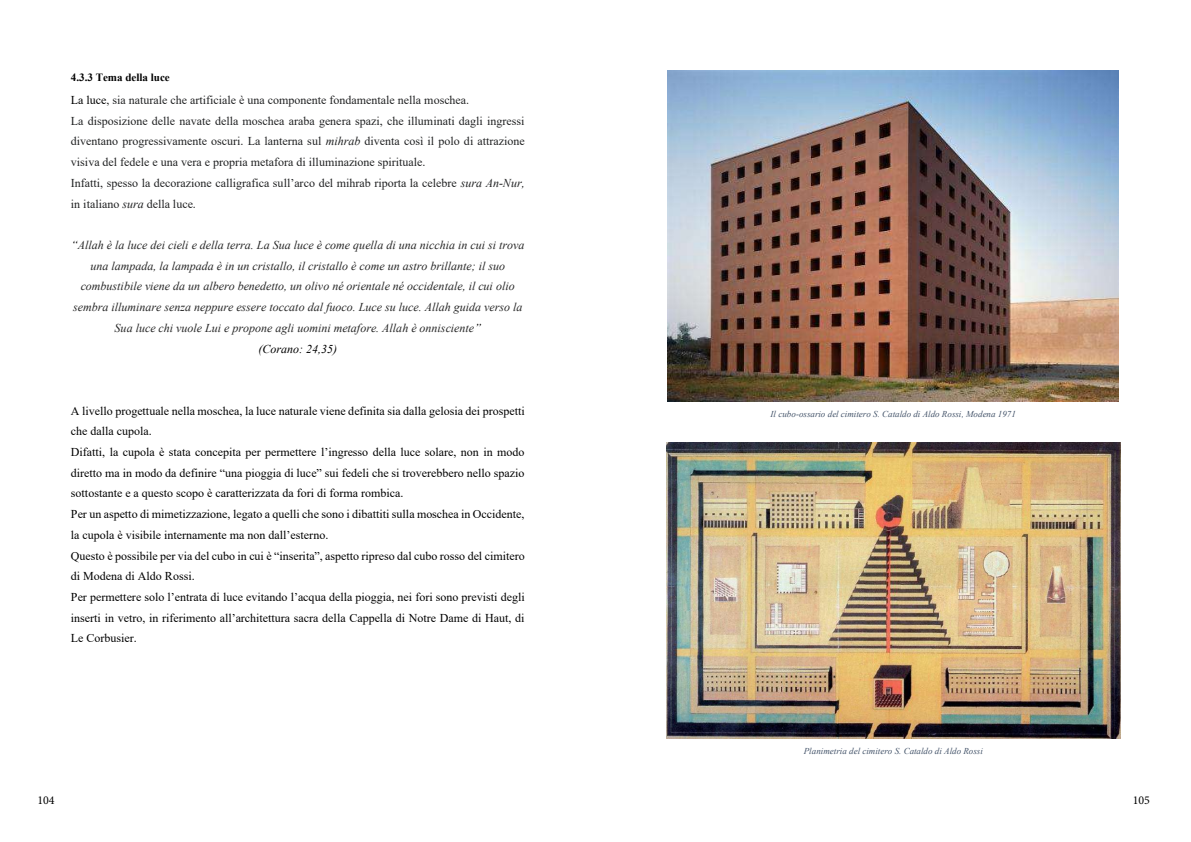
<style>
.page{position:relative;width:1191px;height:842px;background:#fff}
.page>*{position:absolute;margin:0;border:0;box-sizing:border-box;transform-origin:0 0}
.t1{font:12px/20.7px "Times New Roman";color:#000}
.t2{font:12px/20.7px "Times New Roman";color:#202122}
.t3{font:italic 12px/20.7px "Times New Roman";color:#272727;text-align:center}
.t4{font:12px "Minion Pro";color:#000}
.t5{font:700 11px "Times New Roman";color:#000}
.t6{font:italic 9px "Times New Roman";color:#44546a}
.s1{color:#000}
.s2{font-style:italic}
</style>
<div class="page">
<img style="left:668px;top:71px;width:450px;height:330px">
<img style="left:666px;top:442px;width:454px;height:296px">
<p class="t5" style="left:71px;top:70px;width:100px">4.3.3 Tema della luce</p>
<p class="t2" style="left:71px;top:89px;width:455px"><span class="s1">La luce</span>, sia naturale che artificiale è una componente fondamentale nella moschea.<br>La disposizione delle navate della moschea araba genera spazi, che illuminati dagli ingressi diventano progressivamente oscuri. La lanterna sul <span class="s2">mihrab</span> diventa così il polo di attrazione visiva del fedele e una vera e propria metafora di illuminazione spirituale.<br>Infatti, spesso la decorazione calligrafica sull’arco del mihrab riporta la celebre <span class="s2">sura An-Nur, </span>in italiano <span class="s2">sura</span> della luce.</p>
<p class="t3" style="left:71px;top:234px;width:455px"><span class="s1">“</span>Allah è la luce dei cieli e della terra. La Sua luce è come quella di una nicchia in cui si trova una lampada, la lampada è in un cristallo, il cristallo è come un astro brillante; il suo combustibile viene da un albero benedetto, un olivo né orientale né occidentale, il cui olio sembra illuminare senza neppure essere toccato dal fuoco. Luce su luce. Allah guida verso la Sua luce chi vuole Lui e propone agli uomini metafore. Allah è onnisciente<span class="s1">”<br>(Corano: 24,35)</span></p>
<p class="t1" style="left:71px;top:400px;width:455px">A livello progettuale nella moschea, la luce naturale viene definita sia dalla gelosia dei prospetti che dalla cupola.<br>Difatti, la cupola è stata concepita per permettere l’ingresso della luce solare, non in modo diretto ma in modo da definire “una pioggia di luce” sui fedeli che si troverebbero nello spazio sottostante e a questo scopo è caratterizzata da fori di forma rombica.<br>Per un aspetto di mimetizzazione, legato a quelli che sono i dibattiti sulla moschea in Occidente, la cupola è visibile internamente ma non dall’esterno.<br>Questo è possibile per via del cubo in cui è “inserita”, aspetto ripreso dal cubo rosso del cimitero di Modena di Aldo Rossi.<br>Per permettere solo l’entrata di luce evitando l’acqua della pioggia, nei fori sono previsti degli inserti in vetro, in riferimento all’architettura sacra della Cappella di Notre Dame di Haut, di Le Corbusier.</p>
<p class="t6" style="left:770px;top:407px;width:247px">Il cubo-ossario del cimitero S. Cataldo di Aldo Rossi, Modena 1971</p>
<p class="t6" style="left:804px;top:745px;width:181px">Planimetria del cimitero S. Cataldo di Aldo Rossi</p>
<p class="t4" style="left:37px;top:792px;width:19px">104</p>
<p class="t4" style="left:1132px;top:792px;width:19px">105</p>
</div>
